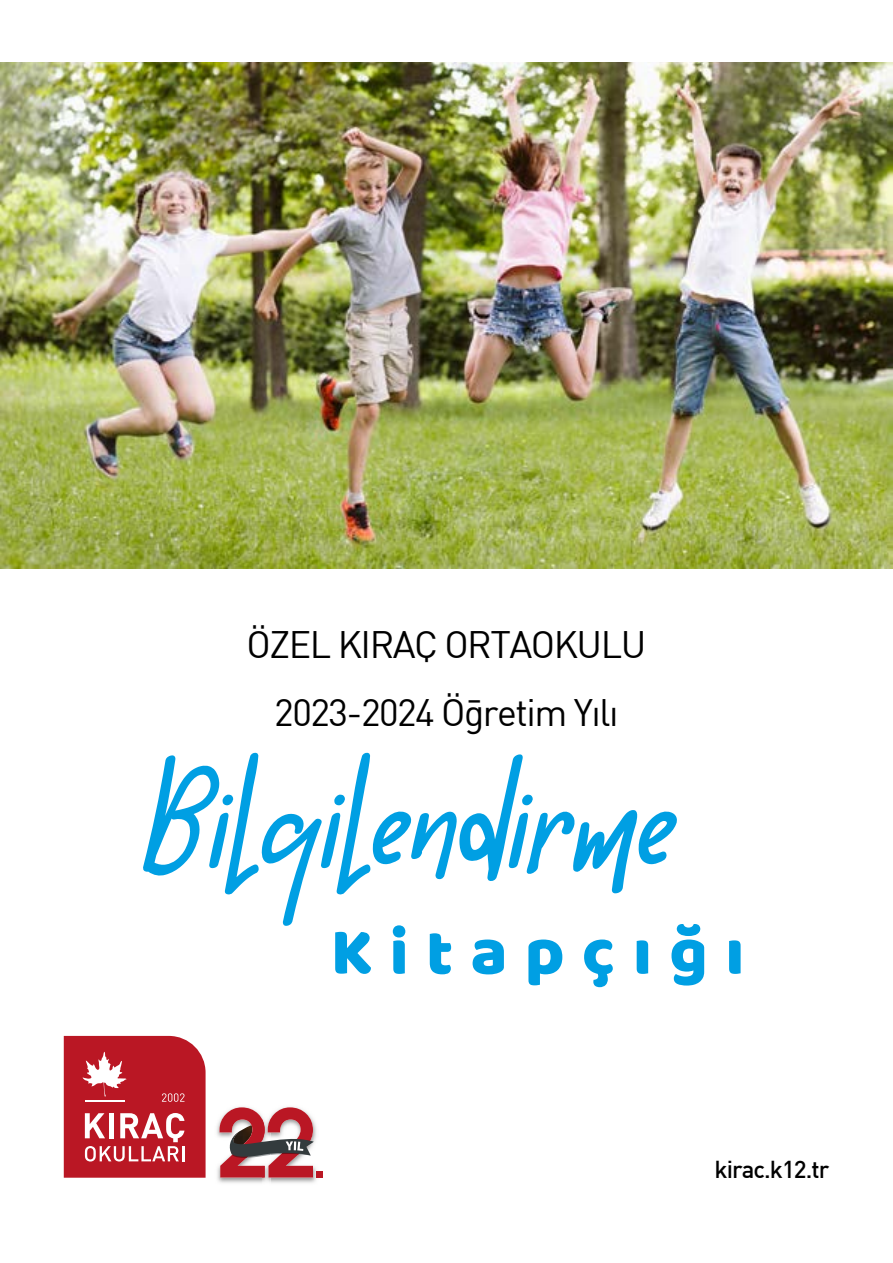
<style>
.page{position:relative;width:893px;height:1263px;background:#fff}
.page>*{position:absolute;margin:0;border:0;box-sizing:border-box;transform-origin:0 0}
.t1{font:150px "Against History";letter-spacing:.015em;color:#009fe3}
.t2{font:67.5px "Baloo";letter-spacing:.26em;color:#009fe3}
.t3{font:37.5px/68.1px "DIN Bek";letter-spacing:-.04em;color:#000;text-align:center}
.t4{font:500 24px "DI Nbek";letter-spacing:-.04em;color:#000}
</style>
<div class="page">
<svg style="left:64px;top:1036px;width:142px;height:142px;background:#c43944"></svg>
<img style="left:217px;top:1122px;width:45px;height:61px">
<img style="left:271px;top:1122px;width:48px;height:61px">
<img style="left:262px;top:1177px;width:9px;height:6px">
<div style="left:316px;top:1171px;width:7px;height:6px;background:#ba1724"></div>
<svg style="left:219px;top:1107px;width:95px;height:70px"></svg>
<img style="left:0;top:63px;width:893px;height:506px">
<p class="t3" style="left:247px;top:610px;width:401px">ÖZEL KIRAÇ ORTAOKULU<br>2023-2024 Öğretim Yılı</p>
<h1 class="t1" style="left:149px;top:722px;width:529px">Bilgilendirme</h1>
<h2 class="t2" style="left:331px;top:910px;width:415px">Kitapçığı</h2>
<p class="t4" style="left:714px;top:1154px;width:116px">kirac.k12.tr</p>
</div>
